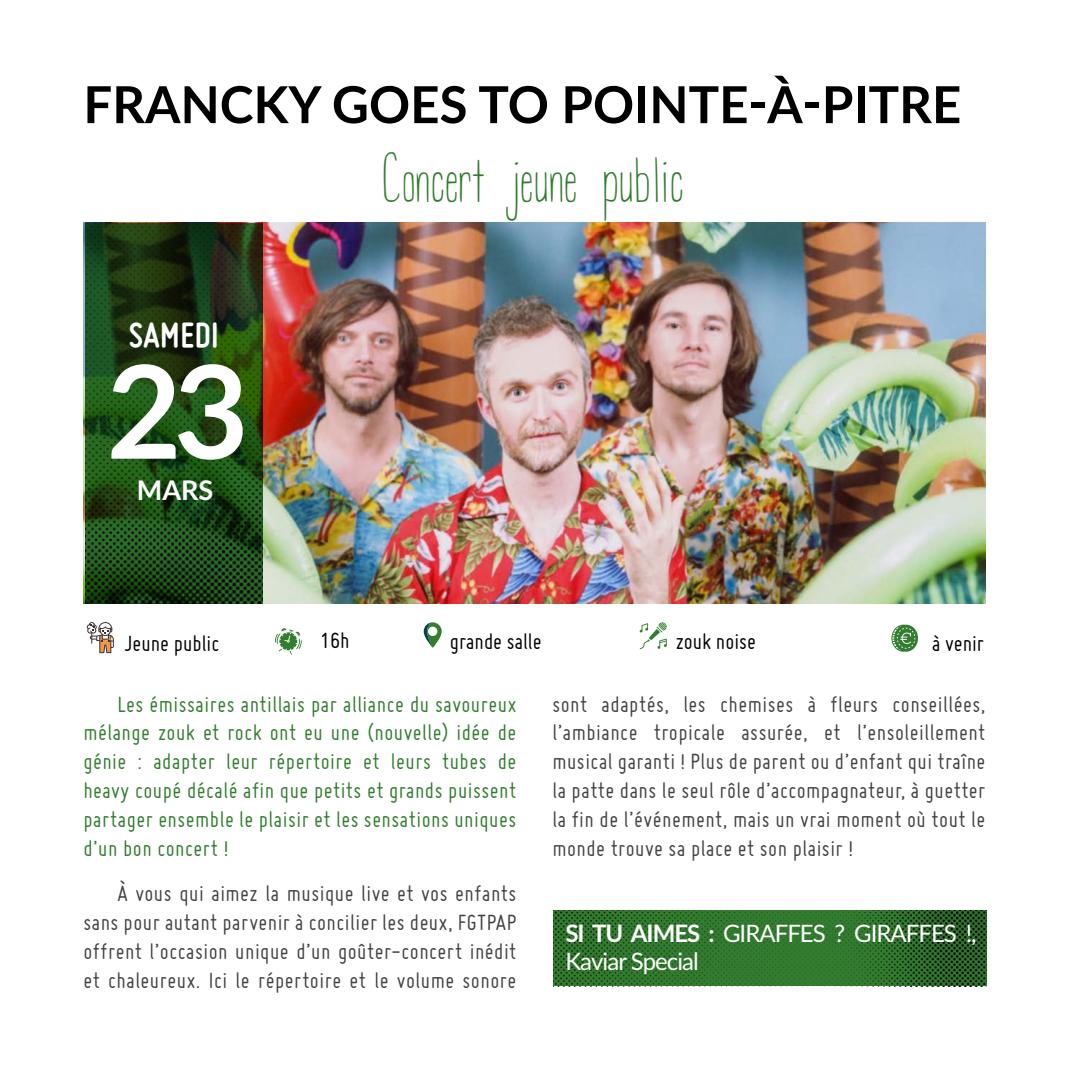
<style>
.page{position:relative;width:1072px;height:1072px;background:#fff}
.page>*{position:absolute;margin:0;border:0;box-sizing:border-box;transform-origin:0 0}
.t1{font:700 129.3px "Lato";color:#fff}
.t2{font:700 51px "Lato";color:#000}
.t3{font:48px "BEANPOLE";letter-spacing:.025em;color:#337d30}
.t4{font:700 37.5px "Miso";letter-spacing:.015em;color:#fff}
.t5{font:700 27px "Lato";color:#fff}
.t6{font:24px/28.8px "Miso";letter-spacing:.02em;color:#434342;text-align:justify}
.t7{font:24px/28.8px "Miso";letter-spacing:.02em;color:#337d30;text-align:justify}
.t8{font:24px/28.8px "Lato";letter-spacing:-.04em;color:#fff}
.t9{font:24px "Miso";color:#000}
.s1{font-weight:700}
</style>
<div class="page">
<img style="left:83px;top:223px;width:902px;height:380px">
<img style="left:85px;top:223px;width:177px;height:380px">
<img style="left:554px;top:910px;width:432px;height:76px">
<svg style="left:275px;top:628px;width:27px;height:26px"></svg>
<svg style="left:424px;top:622px;width:17px;height:25px"></svg>
<svg style="left:639px;top:622px;width:27px;height:27px"></svg>
<svg style="left:891px;top:624px;width:27px;height:27px"></svg>
<svg style="left:87px;top:622px;width:27px;height:31px"></svg>
<p class="t2" style="left:83px;top:67px;width:879px">FRANCKY GOES TO POINTE-À-PITRE</p>
<p class="t4" style="left:129px;top:313px;width:92px">SAMEDI</p>
<p class="t1" style="left:107px;top:316px;width:144px">23</p>
<p class="t5" style="left:137px;top:470px;width:78px">MARS</p>
<p class="t3" style="left:384px;top:142px;width:302px">Concert jeune public</p>
<p class="t9" style="left:125px;top:630px;width:96px">Jeune public</p>
<p class="t9" style="left:320px;top:627px;width:31px">16h</p>
<p class="t9" style="left:450px;top:628px;width:93px">grande salle</p>
<p class="t9" style="left:675px;top:628px;width:82px">zouk noise</p>
<p class="t9" style="left:932px;top:630px;width:53px">à venir</p>
<p class="t7" style="left:83px;top:689px;width:434px;text-indent:34px">Les émissaires antillais par alliance du savoureux mélange zouk et rock ont eu une (nouvelle) idée de génie : adapter leur répertoire et leurs tubes de heavy coupé décalé afin que petits et grands puissent partager ensemble le plaisir et les sensations uniques d’un bon concert !</p>
<p class="t6" style="left:83px;top:879px;width:434px;text-indent:34px">À vous qui aimez la musique live et vos enfants sans pour autant parvenir à concilier les deux, FGTPAP offrent l’occasion unique d’un goûter-concert inédit et chaleureux. Ici le répertoire et le volume sonore</p>
<p class="t6" style="left:552px;top:689px;width:434px">sont adaptés, les chemises à fleurs conseillées, l’ambiance tropicale assurée, et l’ensoleillement musical garanti ! Plus de parent ou d’enfant qui traîne la patte dans le seul rôle d’accompagnateur, à guetter la fin de l’événement, mais un vrai moment où tout le monde trouve sa place et son plaisir !</p>
<p class="t8" style="left:565px;top:917px;width:413px"><span class="s1">SI TU AIMES :</span> GIRAFFES ? GIRAFFES !,<br>Kaviar Special</p>
</div>
